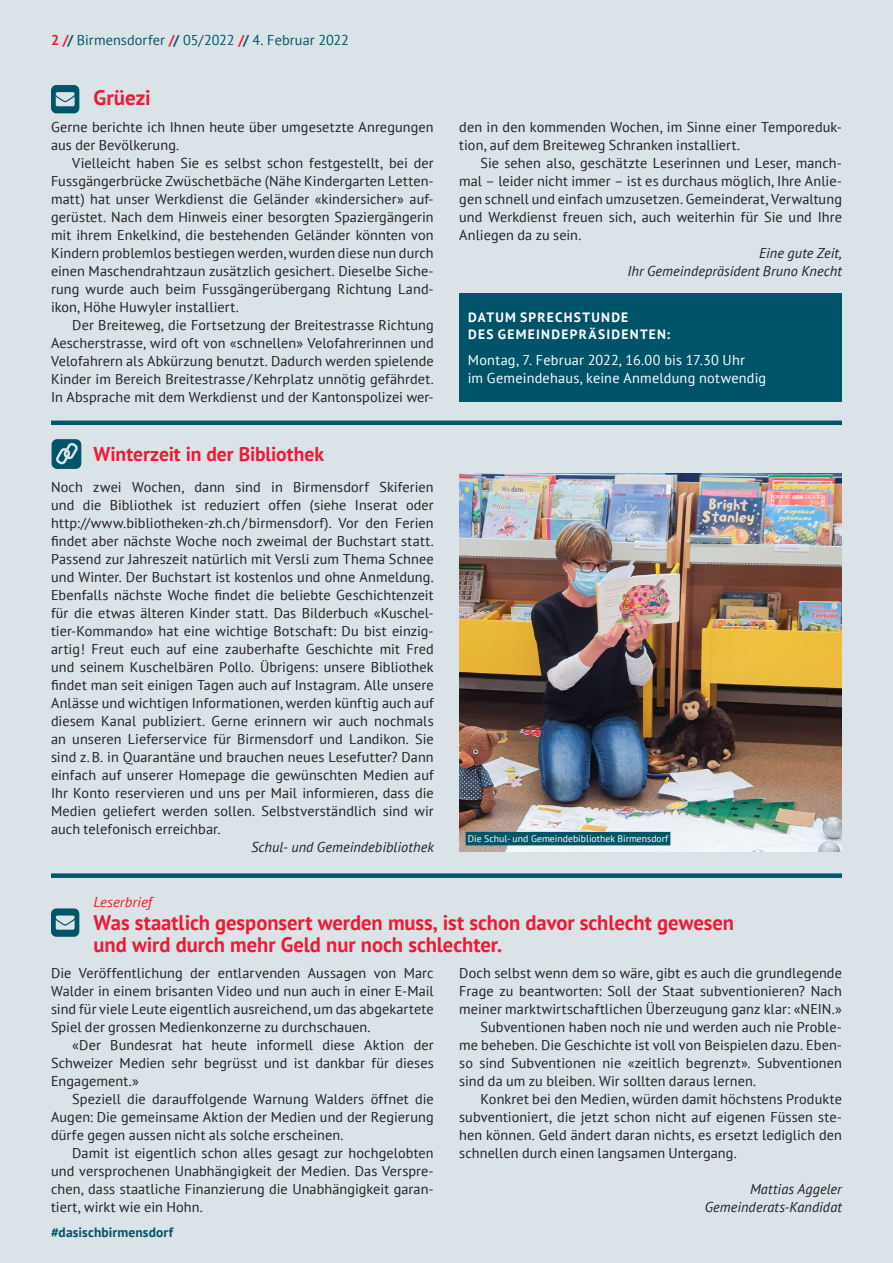
<style>
.page{position:relative;width:893px;height:1263px;background:#dae3e8}
.page>*{position:absolute;margin:0;border:0;box-sizing:border-box;transform-origin:0 0}
.t1{font:700 21px/21.8px "PT Sans";letter-spacing:-.005em;color:#ed1a35}
.t2{font:700 19.95px "PT Sans";letter-spacing:-.005em;color:#ed1a35}
.t3{font:14.25px/18px "PT Sans";letter-spacing:.005em;color:#231f20;text-align:justify}
.t4{font:italic 14.25px/18px "PT Sans";letter-spacing:.005em;color:#231f20;text-align:right}
.t5{font:14.25px/18px "PT Sans";letter-spacing:.015em;color:#fff}
.t6{font:14.25px "PT Sans";letter-spacing:.005em;color:#005569}
.t7{font:italic 14.25px "PT Sans";color:#ee1d23;scale:1.04 1}
.t8{font:700 13.5px/16.2px "PT Sans";letter-spacing:.095em;color:#fff}
.t9{font:700 13.5px "PT Sans";letter-spacing:.01em;color:#005569}
.t10{font:9.75px "PT Sans";color:#fff}
.s1{font-weight:700;color:#ed1a35}
.s2{font-weight:700}
</style>
<div class="page">
<svg style="left:51px;top:85px;width:28px;height:28px"></svg>
<div style="left:51px;top:420px;width:791px;height:5px;background:#005569"></div>
<div style="left:51px;top:873px;width:791px;height:5px;background:#005569"></div>
<div style="left:459px;top:294px;width:383px;height:108px;background:#00546a"></div>
<img style="left:459px;top:474px;width:383px;height:378px">
<svg style="left:52px;top:439px;width:29px;height:30px"></svg>
<svg style="left:51px;top:908px;width:28px;height:29px"></svg>
<div style="left:466px;top:832px;width:204px;height:13px;background:#005569"></div>
<p class="t6" style="left:51px;top:31px;width:299px"><span class="s1">2 /</span><span class="s2">/</span> Birmensdorfer <span class="s1">/</span><span class="s2">/</span> 05/2022 <span class="s1">/</span><span class="s2">/</span> 4. Februar 2022</p>
<h1 class="t1" style="left:94px;top:87px;width:59px">Grüezi</h1>
<p class="t3" style="left:51px;top:117px;width:384px">Gerne berichte ich Ihnen heute über umgesetzte Anregungen aus der Bevölkerung.</p>
<p class="t3" style="left:51px;top:153px;width:384px;text-indent:21px">Vielleicht haben Sie es selbst schon festgestellt, bei der Fussgängerbrücke Zwüschetbäche (Nähe Kindergarten Letten&shy;matt) hat unser Werkdienst die Geländer «kindersicher» auf&shy;gerüstet. Nach dem Hinweis einer besorgten Spaziergängerin mit ihrem Enkelkind, die bestehenden Geländer könnten von Kindern problemlos bestiegen werden, wurden diese nun durch einen Maschendrahtzaun zusätzlich gesichert. Dieselbe Siche&shy;rung wurde auch beim Fussgängerübergang Richtung Land&shy;ikon, Höhe Huwyler installiert.</p>
<p class="t3" style="left:51px;top:315px;width:384px;text-indent:21px">Der Breiteweg, die Fortsetzung der Breitestrasse Richtung Aescherstrasse, wird oft von «schnellen» Velofahrerinnen und Velofahrern als Abkürzung benutzt. Dadurch werden spielende Kinder im Bereich Breitestrasse/Kehrplatz unnötig gefährdet.<br>In Absprache mit dem Werkdienst und der Kantonspolizei wer-</p>
<h2 class="t2" style="left:94px;top:441px;width:232px">Winterzeit in der Bibliothek</h2>
<p class="t3" style="left:51px;top:477px;width:384px">Noch zwei Wochen, dann sind in Birmensdorf Skiferien und die Bibliothek ist reduziert offen (siehe Inserat oder http://www.bibliotheken-zh.ch/birmensdorf). Vor den Ferien findet aber nächste Woche noch zweimal der Buchstart statt.<br>Passend zur Jahreszeit natürlich mit Versli zum Thema Schnee und Winter. Der Buchstart ist kostenlos und ohne Anmeldung.<br>Ebenfalls nächste Woche findet die beliebte Geschichtenzeit für die etwas älteren Kinder statt. Das Bilderbuch «Kuschel&shy;tier-Kommando» hat eine wichtige Botschaft: Du bist einzig&shy;artig! Freut euch auf eine zauberhafte Geschichte mit Fred und seinem Kuschelbären Pollo. Übrigens: unsere Bibliothek findet man seit einigen Tagen auch auf Instagram. Alle unsere Anlässe und wichtigen Informationen, werden künftig auch auf diesem Kanal publiziert. Gerne erinnern wir auch nochmals an unseren Lieferservice für Birmensdorf und Landikon. Sie sind z.B. in Quarantäne und brauchen neues Lesefutter? Dann einfach auf unserer Homepage die gewünschten Medien auf Ihr Konto reservieren und uns per Mail informieren, dass die Medien geliefert werden sollen. Selbstverständlich sind wir auch telefonisch erreichbar.</p>
<p class="t4" style="left:251px;top:837px;width:184px">Schul- und Gemeindebibliothek</p>
<p class="t3" style="left:459px;top:117px;width:384px">den in den kommenden Wochen, im Sinne einer Temporeduk&shy;tion, auf dem Breiteweg Schranken installiert.</p>
<p class="t3" style="left:459px;top:153px;width:384px;text-indent:21px">Sie sehen also, geschätzte Leserinnen und Leser, manch&shy;mal – leider nicht immer – ist es durchaus möglich, Ihre Anlie&shy;gen schnell und einfach umzusetzen. Gemeinderat, Verwaltung und Werkdienst freuen sich, auch weiterhin für Sie und Ihre Anliegen da zu sein.</p>
<p class="t4" style="left:627px;top:243px;width:216px">Eine gute Zeit,<br>Ihr Gemeindepräsident Bruno Knecht</p>
<p class="t8" style="left:468px;top:309px;width:203px">DATUM SPRECHSTUNDE<br>DES GEMEINDEPRÄSIDENTEN:</p>
<p class="t5" style="left:468px;top:351px;width:300px">Montag, 7. Februar 2022, 16.00 bis 17.30 Uhr<br>im Gemeindehaus, keine Anmeldung notwendig</p>
<p class="t10" style="left:468px;top:832px;width:202px">Die Schul- und Gemeindebibliothek Birmensdorf</p>
<p class="t7" style="left:94px;top:893px;width:58px">Leserbrief</p>
<h1 class="t1" style="left:94px;top:911px;width:642px">Was staatlich gesponsert werden muss, ist schon davor schlecht gewesen und wird durch mehr Geld nur noch schlechter.</h1>
<p class="t3" style="left:51px;top:963px;width:384px">Die Veröffentlichung der entlarvenden Aussagen von Marc Walder in einem brisanten Video und nun auch in einer E-Mail sind für viele Leute eigentlich ausreichend, um das abgekartete Spiel der grossen Medienkonzerne zu durchschauen.</p>
<p class="t3" style="left:51px;top:1035px;width:384px;text-indent:21px">«Der Bundesrat hat heute informell diese Aktion der Schweizer Medien sehr begrüsst und ist dankbar für dieses Engagement.»</p>
<p class="t3" style="left:51px;top:1089px;width:384px;text-indent:21px">Speziell die darauffolgende Warnung Walders öffnet die Augen: Die gemeinsame Aktion der Medien und der Regierung dürfe gegen aussen nicht als solche erscheinen.</p>
<p class="t3" style="left:51px;top:1143px;width:384px;text-indent:21px">Damit ist eigentlich schon alles gesagt zur hochgelobten und versprochenen Unabhängigkeit der Medien. Das Verspre&shy;chen, dass staatliche Finanzierung die Unabhängigkeit garan&shy;tiert, wirkt wie ein Hohn.</p>
<p class="t3" style="left:459px;top:963px;width:384px">Doch selbst wenn dem so wäre, gibt es auch die grundlegende</p>
<p class="t3" style="left:459px;top:981px;width:384px">Frage zu beantworten: Soll der Staat subventionieren? Nach</p>
<p class="t3" style="left:459px;top:999px;width:384px">meiner marktwirtschaftlichen Überzeugung ganz klar: «NEIN.»</p>
<p class="t3" style="left:480px;top:1017px;width:363px">Subventionen haben noch nie und werden auch nie Proble-</p>
<p class="t3" style="left:459px;top:1035px;width:384px">me beheben. Die Geschichte ist voll von Beispielen dazu. Eben-</p>
<p class="t3" style="left:459px;top:1053px;width:384px">so sind Subventionen nie «zeitlich begrenzt». Subventionen</p>
<p class="t3" style="left:459px;top:1071px;width:299px">sind da um zu bleiben. Wir sollten daraus lernen.</p>
<p class="t3" style="left:480px;top:1089px;width:363px">Konkret bei den Medien, würden damit höchstens Produkte</p>
<p class="t3" style="left:459px;top:1107px;width:384px">subventioniert, die jetzt schon nicht auf eigenen Füssen ste-</p>
<p class="t3" style="left:459px;top:1125px;width:384px">hen können. Geld ändert daran nichts, es ersetzt lediglich den</p>
<p class="t3" style="left:459px;top:1143px;width:279px">schnellen durch einen langsamen Untergang.</p>
<p class="t4" style="left:705px;top:1179px;width:139px">Mattias Aggeler<br>Gemeinderats-Kandidat</p>
<p class="t9" style="left:51px;top:1224px;width:124px">#dasischbirmensdorf</p>
</div>
